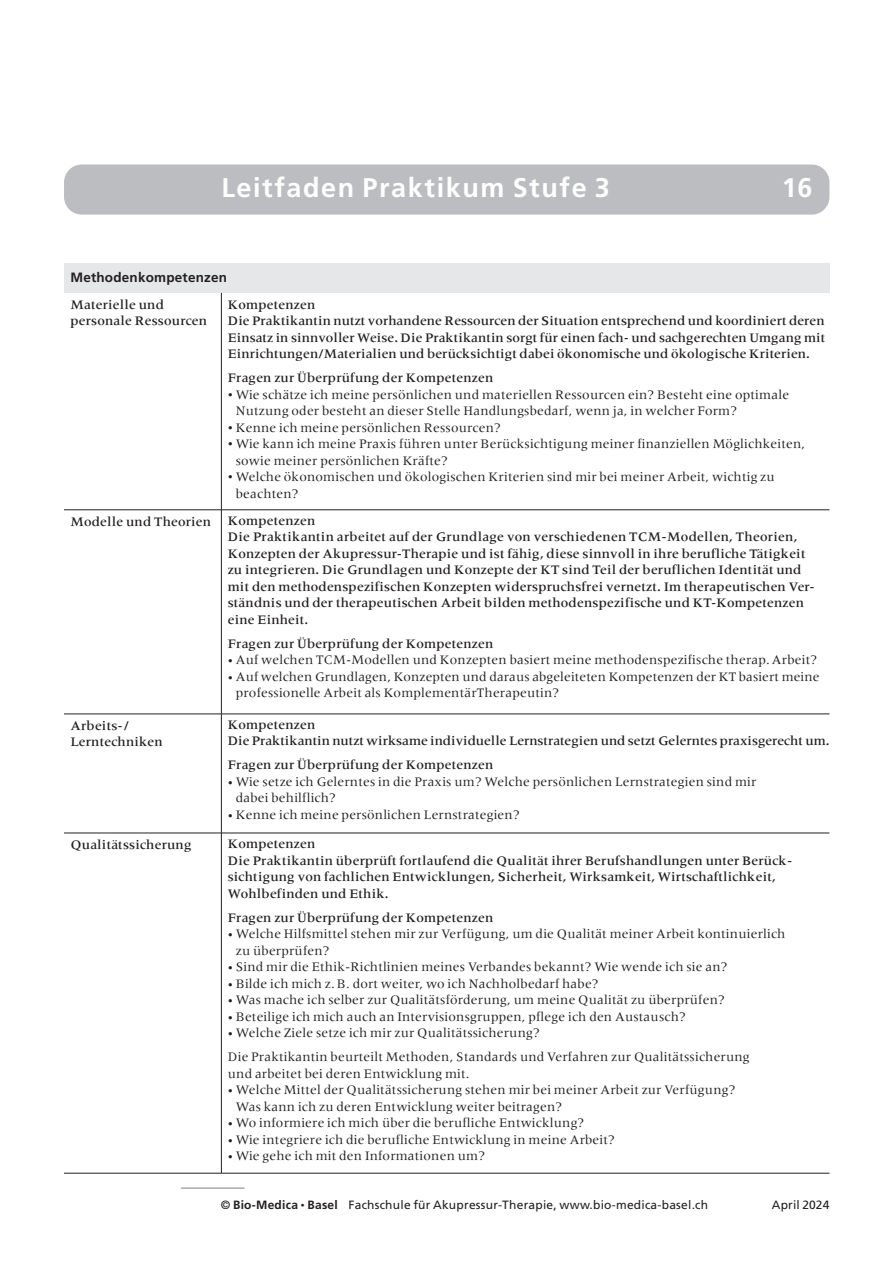
<style>
.page{position:relative;width:893px;height:1263px;background:#fff}
.page>*{position:absolute;margin:0;border:0;box-sizing:border-box;transform-origin:0 0}
.t1{font:700 27px "Frutiger LT Std";letter-spacing:.06em;color:#fff}
.t2{font:13.5px/16.5px "Meridien LT Pro";letter-spacing:.015em;color:#231f20}
.t3{font:500 13.5px/16.5px "Meridien LT Pro";letter-spacing:.015em;color:#231f20}
.t4{font:700 13.5px "Frutiger LT Std";letter-spacing:.015em;color:#231f20}
.t5{font:12px "Frutiger LT Std";letter-spacing:.02em;color:#231f20}
.s1{font-size:10.5px}
.s2{font-weight:700}
.s3{font-family:"Meridien LT Pro";font-size:9px}
</style>
<div class="page">
<hr style="left:181px;top:1187px;width:64px;height:2px;background:#a8a9ad">
<div style="left:64px;top:164px;width:765px;height:51px;background:#bcbdc0;border-radius:18px"></div>
<div style="left:64px;top:264px;width:765px;height:29px;background:#e6e7e9"></div>
<hr style="left:221px;top:293px;width:1px;height:217px;background:#231f20">
<hr style="left:64px;top:509px;width:157px;height:1px;background:#231f20">
<hr style="left:221px;top:509px;width:608px;height:1px;background:#231f20">
<hr style="left:221px;top:510px;width:1px;height:204px;background:#231f20">
<hr style="left:64px;top:714px;width:157px;height:1px;background:#231f20">
<hr style="left:221px;top:714px;width:608px;height:1px;background:#231f20">
<hr style="left:221px;top:714px;width:1px;height:119px;background:#231f20">
<hr style="left:64px;top:833px;width:157px;height:1px;background:#231f20">
<hr style="left:221px;top:833px;width:608px;height:1px;background:#231f20">
<hr style="left:221px;top:833px;width:1px;height:340px;background:#231f20">
<hr style="left:64px;top:1173px;width:157px;height:1px;background:#231f20">
<hr style="left:221px;top:1173px;width:608px;height:1px;background:#231f20">
<h1 class="t1" style="left:221px;top:172px;width:390px">Leitfaden Praktikum Stufe 3</h1>
<h1 class="t1" style="left:782px;top:172px;width:32px">16</h1>
<p class="t4" style="left:70px;top:270px;width:158px">Methodenkompetenzen</p>
<p class="t3" style="left:70px;top:296px;width:138px">Materielle und personale Ressourcen</p>
<p class="t3" style="left:228px;top:296px;width:599px">Kompetenzen<br>Die Praktikantin nutzt vorhandene Ressourcen der Situation entsprechend und koordiniert deren Einsatz in sinnvoller Weise. Die Praktikantin sorgt für einen fach- und sachgerechten Umgang mit Einrichtungen/Materialien und berücksichtigt dabei ökonomische und ökologische Kriterien.</p>
<p class="t3" style="left:228px;top:369px;width:267px">Fragen zur Überprüfung der Kompetenzen</p>
<p class="t2" style="left:236px;top:386px;width:555px;text-indent:-8px"><span class="s1">•</span> Wie schätze ich meine persönlichen und materiellen Ressourcen ein? Besteht eine optimale<br>Nutzung oder besteht an dieser Stelle Handlungsbedarf, wenn ja, in welcher Form?</p>
<p class="t2" style="left:228px;top:419px;width:275px"><span class="s1">•</span> Kenne ich meine persönlichen Ressourcen?</p>
<p class="t2" style="left:236px;top:436px;width:571px;text-indent:-8px"><span class="s1">•</span> Wie kann ich meine Praxis führen unter Berücksichtigung meiner finanziellen Möglichkeiten, sowie meiner persönlichen Kräfte?</p>
<p class="t2" style="left:236px;top:469px;width:540px;text-indent:-8px"><span class="s1">•</span> Welche ökonomischen und ökologischen Kriterien sind mir bei meiner Arbeit, wichtig zu beachten?</p>
<p class="t3" style="left:228px;top:513px;width:589px;text-indent:-157px">Modelle und Theorien Kompetenzen<br>Die Praktikantin arbeitet auf der Grundlage von verschiedenen TCM-Modellen, Theorien, Konzepten der Akupressur-Therapie und ist fähig, diese sinnvoll in ihre berufliche Tätigkeit zu integrieren. Die Grundlagen und Konzepte der KT sind Teil der beruflichen Identität und mit den methodenspezifischen Konzepten widerspruchsfrei vernetzt. Im therapeutischen Ver&shy;ständnis und der therapeutischen Arbeit bilden methodenspezifische und KT-Kompetenzen eine Einheit.</p>
<p class="t3" style="left:228px;top:635px;width:267px">Fragen zur Überprüfung der Kompetenzen</p>
<p class="t2" style="left:228px;top:652px;width:591px"><span class="s1">•</span> Auf welchen TCM-Modellen und Konzepten basiert meine methodenspezifische therap. Arbeit?</p>
<p class="t2" style="left:236px;top:668px;width:585px;text-indent:-8px"><span class="s1">•</span> Auf welchen Grundlagen, Konzepten und daraus abgeleiteten Kompetenzen der KT basiert meine professionelle Arbeit als KomplementärTherapeutin?</p>
<p class="t3" style="left:70px;top:717px;width:94px">Arbeits-/<br>Lerntechniken</p>
<p class="t3" style="left:228px;top:716px;width:603px">Kompetenzen<br>Die Praktikantin nutzt wirksame individuelle Lernstrategien und setzt Gelerntes praxisgerecht um.</p>
<p class="t3" style="left:228px;top:756px;width:267px">Fragen zur Überprüfung der Kompetenzen</p>
<p class="t2" style="left:236px;top:773px;width:522px;text-indent:-8px"><span class="s1">•</span> Wie setze ich Gelerntes in die Praxis um? Welche persönlichen Lernstrategien sind mir dabei behilflich?</p>
<p class="t2" style="left:228px;top:806px;width:294px"><span class="s1">•</span> Kenne ich meine persönlichen Lernstrategien?</p>
<p class="t3" style="left:70px;top:836px;width:123px">Qualitätssicherung</p>
<p class="t3" style="left:228px;top:835px;width:564px">Kompetenzen<br>Die Praktikantin überprüft fortlaufend die Qualität ihrer Berufshandlungen unter Berück&shy;sichtigung von fachlichen Entwicklungen, Sicherheit, Wirksamkeit, Wirtschaftlichkeit, Wohlbefinden und Ethik.</p>
<p class="t3" style="left:228px;top:909px;width:267px">Fragen zur Überprüfung der Kompetenzen</p>
<p class="t2" style="left:236px;top:925px;width:551px;text-indent:-8px"><span class="s1">•</span> Welche Hilfsmittel stehen mir zur Verfügung, um die Qualität meiner Arbeit kontinuierlich zu überprüfen?</p>
<p class="t2" style="left:228px;top:958px;width:501px"><span class="s1">•</span> Sind mir die Ethik-Richtlinien meines Verbandes bekannt? Wie wende ich sie an?</p>
<p class="t2" style="left:228px;top:975px;width:372px"><span class="s1">•</span> Bilde ich mich z.B. dort weiter, wo ich Nachholbedarf habe?</p>
<p class="t2" style="left:228px;top:991px;width:499px"><span class="s1">•</span> Was mache ich selber zur Qualitätsförderung, um meine Qualität zu überprüfen?</p>
<p class="t2" style="left:228px;top:1008px;width:460px"><span class="s1">•</span> Beteilige ich mich auch an Intervisionsgruppen, pflege ich den Austausch?</p>
<p class="t2" style="left:228px;top:1021px;width:523px;line-height:24px"><span class="s1">•</span> Welche Ziele setze ich mir zur Qualitätssicherung?<br>Die Praktikantin beurteilt Methoden, Standards und Verfahren zur Qualitätssicherung</p>
<p class="t2" style="left:228px;top:1065px;width:243px">und arbeitet bei deren Entwicklung mit.</p>
<p class="t2" style="left:236px;top:1081px;width:501px;text-indent:-8px"><span class="s1">•</span> Welche Mittel der Qualitätssicherung stehen mir bei meiner Arbeit zur Verfügung?<br>Was kann ich zu deren Entwicklung weiter beitragen?</p>
<p class="t2" style="left:228px;top:1114px;width:358px"><span class="s1">•</span> Wo informiere ich mich über die berufliche Entwicklung?</p>
<p class="t2" style="left:228px;top:1131px;width:389px"><span class="s1">•</span> Wie integriere ich die berufliche Entwicklung in meine Arbeit?</p>
<p class="t2" style="left:228px;top:1147px;width:259px"><span class="s1">•</span> Wie gehe ich mit den Informationen um?</p>
<p class="t5" style="left:221px;top:1198px;width:489px">© <span class="s2">Bio-Medica</span> <span class="s3">•</span> <span class="s2">Basel</span> Fachschule für Akupressur-Therapie, www.bio-medica-basel.ch</p>
<p class="t5" style="left:772px;top:1198px;width:59px">April 2024</p>
</div>
